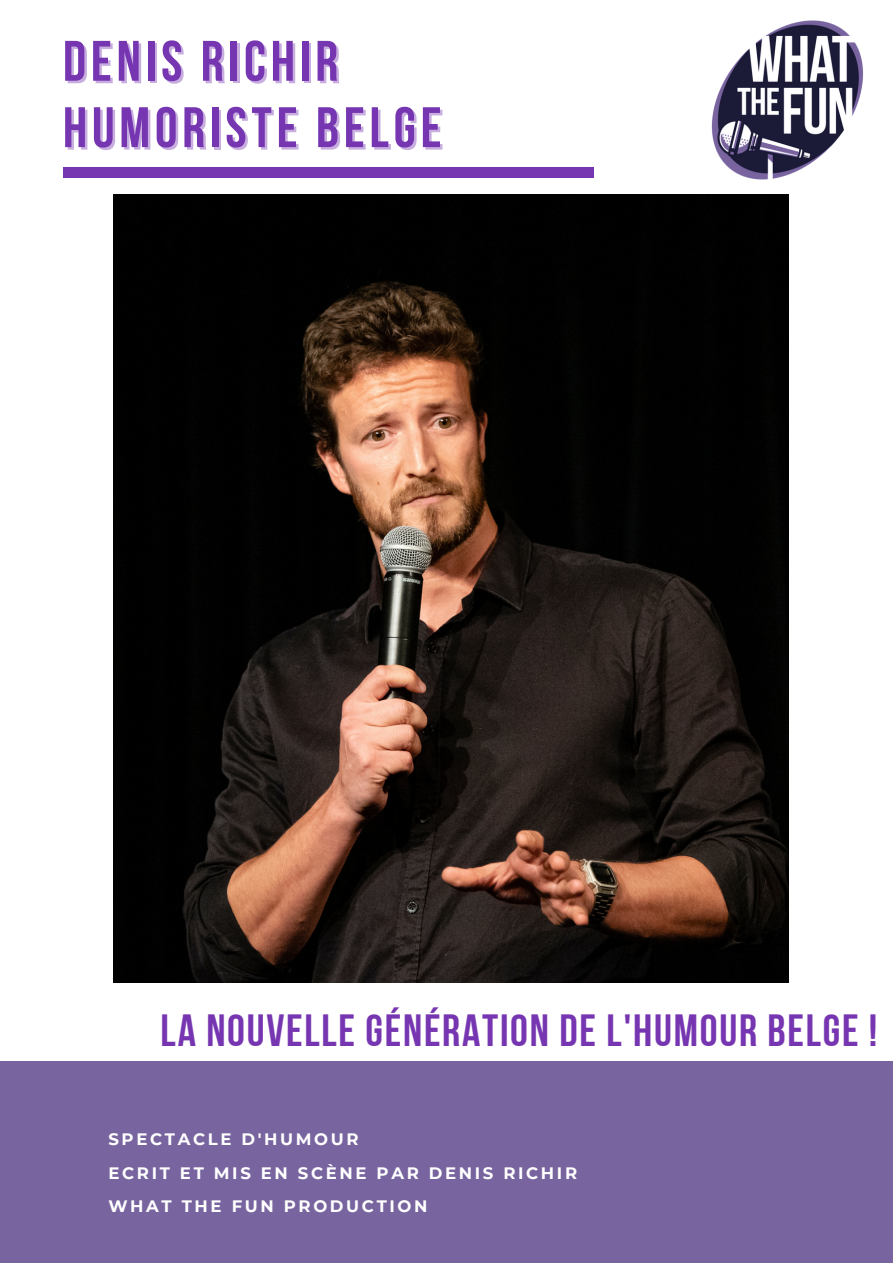
<style>
.page{position:relative;width:893px;height:1264px;background:#fff}
.page>*{position:absolute;margin:0;border:0;box-sizing:border-box;transform-origin:0 0}
.t1{font:57px/66.3px "Bebas Neue Cyrillic";letter-spacing:.085em;color:#7736b1}
.t2{font:45px "Bebas Neue Cyrillic";letter-spacing:.04em;color:#7736b1}
.t3{font:700 16.5px "Montserrat";letter-spacing:.16em;color:#fff}
</style>
<div class="page">
<img style="left:114px;top:194px;width:674px;height:788px">
<div style="left:0;top:1061px;width:892px;height:201px;background:#78649f"></div>
<div style="left:63px;top:167px;width:530px;height:10px;background:#7736b1"></div>
<img style="left:672px;top:20px;width:191px;height:195px">
<h1 class="t1" style="left:63px;top:33px;width:380px">DENIS RICHIR<br>HUMORISTE BELGE</h1>
<h2 class="t2" style="left:161px;top:1012px;width:718px">LA NOUVELLE GÉNÉRATION DE L'HUMOUR BELGE !</h2>
<p class="t3" style="left:108px;top:1129px;width:252px">SPECTACLE D'HUMOUR</p>
<p class="t3" style="left:108px;top:1162px;width:470px">ECRIT ET MIS EN SCÈNE PAR DENIS RICHIR</p>
<p class="t3" style="left:108px;top:1196px;width:320px">WHAT THE FUN PRODUCTION</p>
</div>
